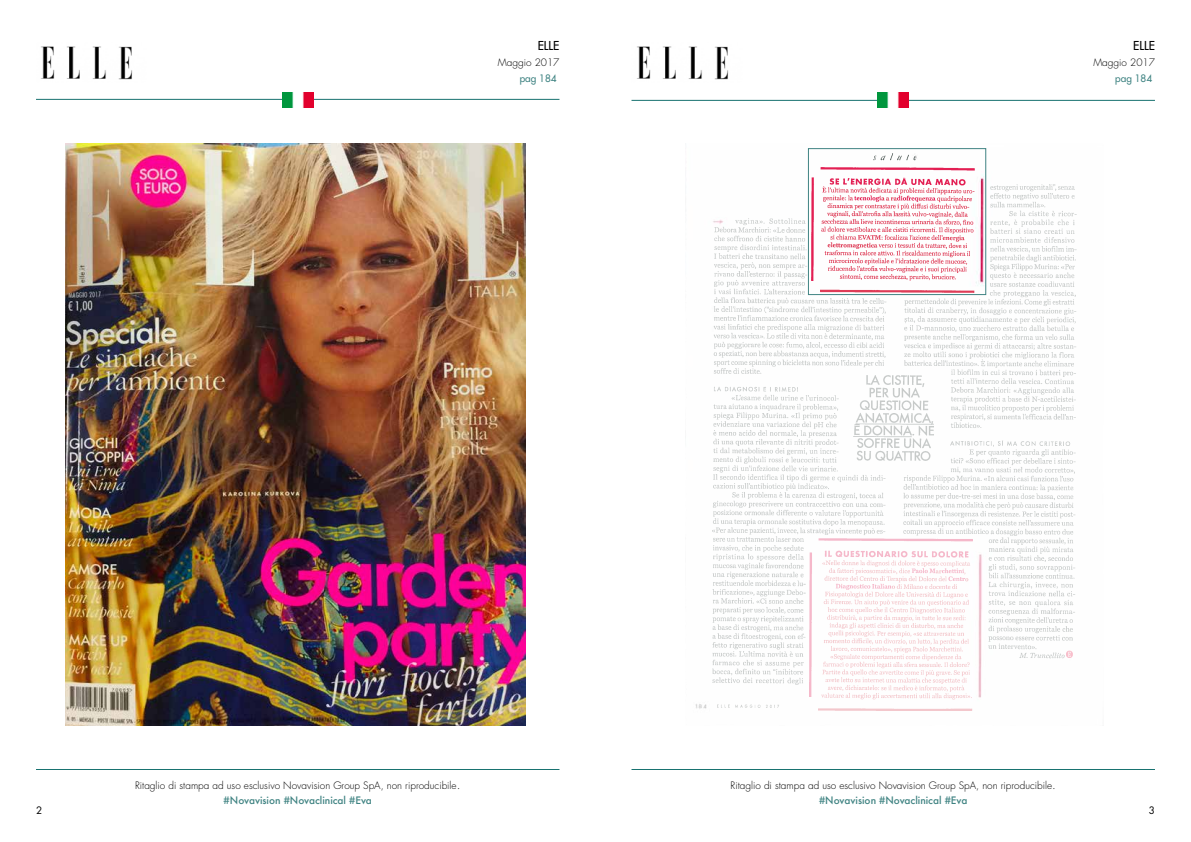
<style>
.page{position:relative;width:1191px;height:842px;background:#fff}
.page>*{position:absolute;margin:0;border:0;box-sizing:border-box;transform-origin:0 0}
.t1{font:12px "Futura";color:#000}
.t2{font:300 10px/14.9px "Futura";color:#000;text-align:center}
.t3{font:10px "Futura";color:#3f8382}
.t4{font:10px "Futura";color:#000}
.s1{font-size:12px}
.s2{font-weight:500;color:#3f8382}
</style>
<div class="page">
<hr style="left:36px;top:99px;width:523px;height:1px;background:#187270">
<img style="left:282px;top:92px;width:31px;height:16px">
<hr style="left:36px;top:769px;width:523px;height:1px;background:#187270">
<img style="left:41px;top:46px;width:92px;height:34px">
<img style="left:637px;top:46px;width:92px;height:34px">
<hr style="left:631px;top:100px;width:524px;height:1px;background:#187270">
<hr style="left:631px;top:769px;width:524px;height:1px;background:#187270">
<img style="left:877px;top:92px;width:31px;height:16px">
<img style="left:65px;top:143px;width:460px;height:582px">
<img style="left:712px;top:152px;width:365px;height:532px">
<img style="left:818px;top:696px;width:154px;height:15px">
<img style="left:810px;top:538px;width:162px;height:158px">
<img style="left:717px;top:704px;width:62px;height:3px">
<svg style="left:1066px;top:650px;width:8px;height:8px"></svg>
<img style="left:810px;top:152px;width:174px;height:141px">
<div style="left:808px;top:148px;width:178px;height:147px;border:1px solid #3f8382"></div>
<p class="t1" style="left:538px;top:38px;width:23px">ELLE</p>
<p class="t1" style="left:1133px;top:38px;width:23px">ELLE</p>
<p class="t2" style="left:498px;top:55px;width:63px">Maggio 2017</p>
<p class="t2" style="left:1093px;top:55px;width:63px">Maggio 2017</p>
<p class="t3" style="left:520px;top:72px;width:38px">pag 184</p>
<p class="t3" style="left:1115px;top:72px;width:38px">pag 184</p>
<p class="t2" style="left:135px;top:779px;width:327px">Ritaglio di stampa ad uso esclusivo Novavision Group SpA, non riproducibile<span class="s1">. </span><span class="s2">#Novavision #Novaclinical #Eva</span></p>
<p class="t2" style="left:730px;top:779px;width:327px">Ritaglio di stampa ad uso esclusivo Novavision Group SpA, non riproducibile<span class="s1">. </span><span class="s2">#Novavision #Novaclinical #Eva</span></p>
<p class="t4" style="left:36px;top:804px;width:8px">2</p>
<p class="t4" style="left:1148px;top:804px;width:8px">3</p>
</div>
